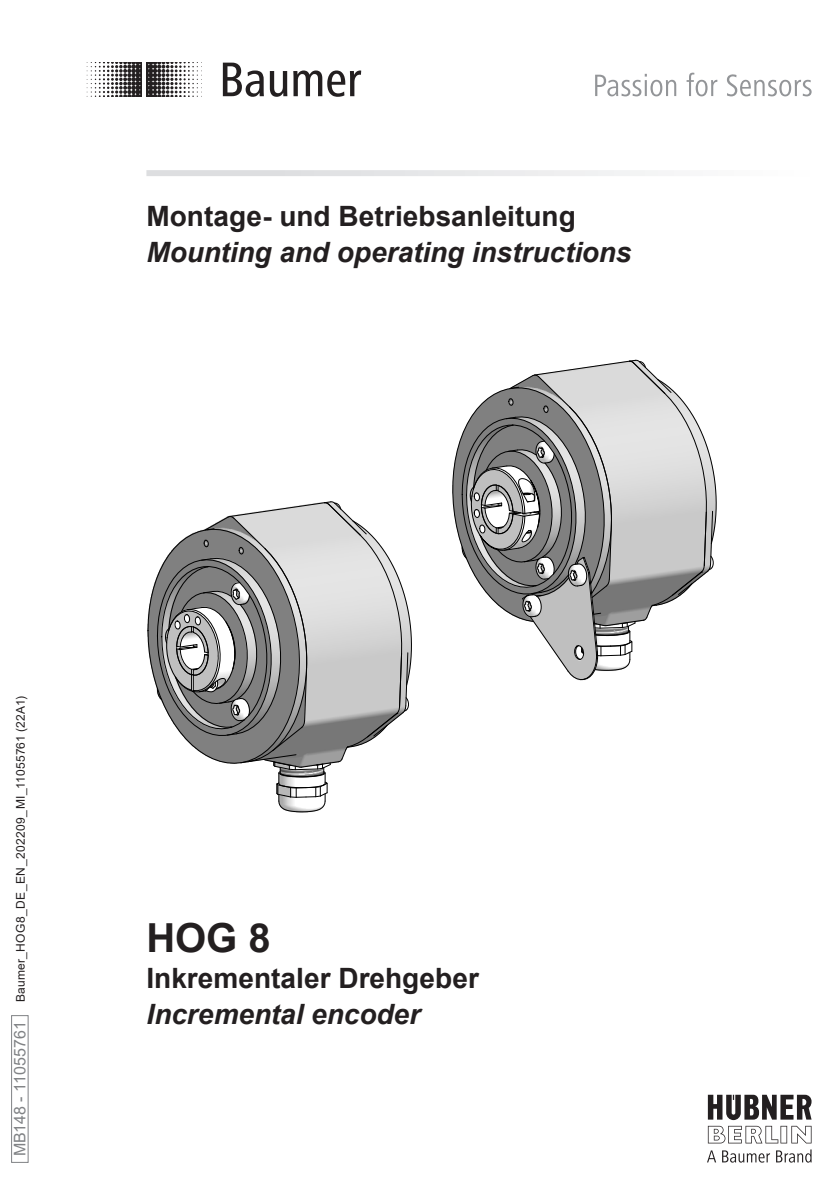
<style>
.page{position:relative;width:840px;height:1191px;background:#fff}
.page>*{position:absolute;margin:0;border:0;box-sizing:border-box;transform-origin:0 0}
.t1{font:700 40px "Arial";color:#231f20}
.t2{font:700 28px "Arial";color:#231f20}
.t3{font:italic 700 28px "Arial";letter-spacing:-.005em;color:#231f20}
.t4{font:12px "Arial";letter-spacing:.025em;color:#231f20}
.s1{font-size:16px;color:#808285}
</style>
<div class="page">
<div style="left:11px;top:1015px;width:17px;height:147px;border:1px solid #808285"></div>
<svg style="left:223px;top:63px;width:41px;height:34px"></svg>
<svg style="left:270px;top:71px;width:17px;height:26px"></svg>
<svg style="left:293px;top:70px;width:68px;height:27px"></svg>
<svg style="left:87px;top:62px;width:115px;height:35px"></svg>
<svg style="left:146px;top:170px;width:512px;height:6px;fill:#e5e6e8"></svg>
<svg style="left:595px;top:74px;width:81px;height:22px"></svg>
<svg style="left:686px;top:73px;width:31px;height:23px"></svg>
<svg style="left:727px;top:74px;width:84px;height:22px"></svg>
<svg style="left:707px;top:1094px;width:104px;height:68px"></svg>
<svg style="left:147px;top:501px;width:264px;height:311px"></svg>
<svg style="left:452px;top:360px;width:264px;height:320px"></svg>
<h2 class="t2" style="left:146px;top:196px;width:430px">Montage- und Betriebsanleitung</h2>
<h2 class="t3" style="left:146px;top:233px;width:486px">Mounting and operating instructions</h2>
<p class="t4" style="left:12px;top:1156px;width:462px;rotate:-90deg"><span class="s1">MB148 - 11055761</span> Baumer_HOG8_DE_EN_202209_MI_11055761 (22A1)</p>
<h1 class="t1" style="left:146px;top:910px;width:126px">HOG 8</h1>
<h2 class="t2" style="left:146px;top:958px;width:334px">Inkrementaler Drehgeber</h2>
<h2 class="t3" style="left:146px;top:995px;width:275px">Incremental encoder</h2>
</div>
